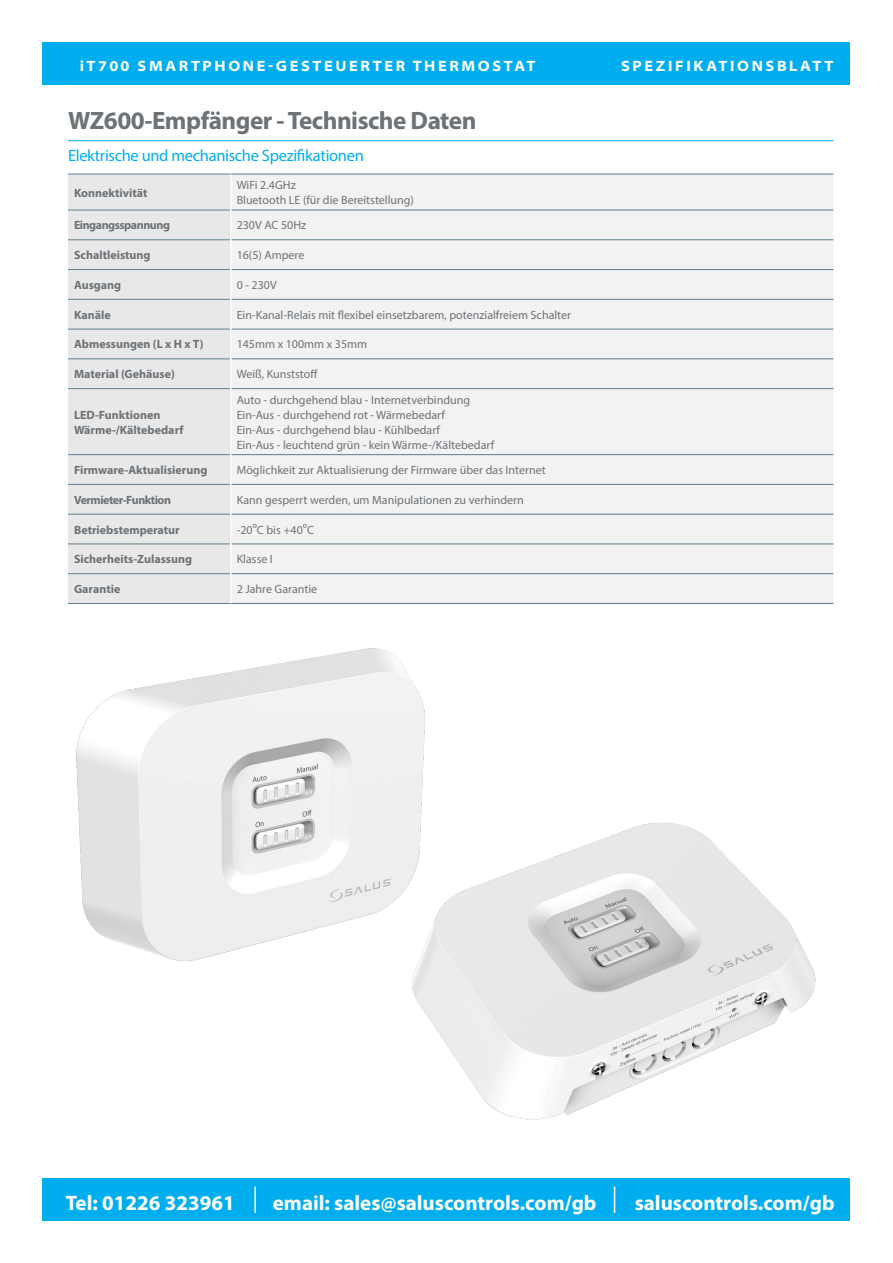
<style>
.page{position:relative;width:893px;height:1263px;background:#fff}
.page>*{position:absolute;margin:0;border:0;box-sizing:border-box;transform-origin:0 0}
.t1{font:700 25.2px "Myriad Pro";letter-spacing:-.02em;color:#6c7276}
.t2{font:700 21px "Myriad Pro";color:#fff}
.t3{font:16.5px "Myriad Pro";letter-spacing:-.02em;color:#00aeef}
.t4{font:700 semi-expanded 15px "Myriad Pro";letter-spacing:.175em;color:#fff}
.Specifictaions{font:12px "Myriad Pro";color:#6c7276}
.Specifictaions-2{font:700 12px "Myriad Pro";color:#6c7276}
.Specifictaions-3{font:700 12px "Myriad Pro";letter-spacing:-.04em;color:#6c7276}
</style>
<div class="page">
<div style="left:43px;top:43px;width:807px;height:42px;background:#00aeef"></div>
<div style="left:43px;top:1178px;width:807px;height:42px;background:#00aeef"></div>
<hr style="left:254px;top:1186px;width:2px;height:27px;background:#fff">
<svg style="left:614px;top:1186px;width:1px;height:27px"></svg>
<hr style="left:68px;top:140px;width:765px;height:1px;background:#00aeef">
<div style="left:68px;top:175px;width:162px;height:428px;background:#e8e8e9"></div>
<div style="left:231px;top:175px;width:602px;height:428px;background:#f3f2f3"></div>
<hr style="left:68px;top:174px;width:163px;height:1px;background:#607d8b">
<hr style="left:231px;top:174px;width:602px;height:1px;background:#607d8b">
<hr style="left:68px;top:210px;width:162px;height:1px;background:#607d8b">
<hr style="left:231px;top:210px;width:602px;height:1px;background:#607d8b">
<hr style="left:68px;top:240px;width:162px;height:1px;background:#607d8b">
<hr style="left:231px;top:240px;width:602px;height:1px;background:#607d8b">
<hr style="left:68px;top:269px;width:162px;height:1px;background:#607d8b">
<hr style="left:231px;top:269px;width:602px;height:1px;background:#607d8b">
<hr style="left:68px;top:299px;width:162px;height:1px;background:#607d8b">
<hr style="left:231px;top:299px;width:602px;height:1px;background:#607d8b">
<hr style="left:68px;top:329px;width:162px;height:1px;background:#607d8b">
<hr style="left:231px;top:329px;width:602px;height:1px;background:#607d8b">
<hr style="left:68px;top:359px;width:162px;height:1px;background:#607d8b">
<hr style="left:231px;top:359px;width:602px;height:1px;background:#607d8b">
<hr style="left:68px;top:388px;width:162px;height:1px;background:#607d8b">
<hr style="left:231px;top:388px;width:602px;height:1px;background:#607d8b">
<hr style="left:68px;top:454px;width:162px;height:1px;background:#607d8b">
<hr style="left:231px;top:454px;width:602px;height:1px;background:#607d8b">
<hr style="left:68px;top:484px;width:162px;height:1px;background:#607d8b">
<hr style="left:231px;top:484px;width:602px;height:1px;background:#607d8b">
<hr style="left:68px;top:514px;width:162px;height:1px;background:#607d8b">
<hr style="left:231px;top:514px;width:602px;height:1px;background:#607d8b">
<hr style="left:68px;top:544px;width:162px;height:1px;background:#607d8b">
<hr style="left:231px;top:544px;width:602px;height:1px;background:#607d8b">
<hr style="left:68px;top:573px;width:162px;height:1px;background:#607d8b">
<hr style="left:231px;top:573px;width:602px;height:1px;background:#607d8b">
<hr style="left:68px;top:603px;width:163px;height:1px;background:#607d8b">
<hr style="left:231px;top:603px;width:602px;height:1px;background:#607d8b">
<hr style="left:230px;top:174px;width:1px;height:36px;background:#fff">
<img style="left:412px;top:822px;width:404px;height:298px">
<img style="left:76px;top:648px;width:383px;height:325px">
<p class="t4" style="left:80px;top:56px;width:457px">iT700 SMARTPHONE-GESTEUERTER THERMOSTAT</p>
<p class="t4" style="left:621px;top:56px;width:214px">SPEZIFIKATIONSBLATT</p>
<p class="t1" style="left:68px;top:105px;width:410px">WZ600-Empfänger - Technische Daten</p>
<p class="t3" style="left:68px;top:145px;width:297px">Elektrische und mechanische Spezifikationen</p>
<p class="Specifictaions-2" style="left:74px;top:185px;width:75px">Konnektivität</p>
<p class="Specifictaions" style="left:237px;top:178px;width:61px">WiFi 2.4GHz</p>
<p class="Specifictaions" style="left:237px;top:193px;width:179px">Bluetooth LE (für die Bereitstellung)</p>
<p class="Specifictaions-3" style="left:74px;top:218px;width:97px">Eingangsspannung</p>
<p class="Specifictaions" style="left:237px;top:218px;width:71px">230V AC 50Hz</p>
<p class="Specifictaions-2" style="left:74px;top:247px;width:78px">Schaltleistung</p>
<p class="Specifictaions" style="left:237px;top:248px;width:69px">16(5) Ampere</p>
<p class="Specifictaions-2" style="left:74px;top:277px;width:49px">Ausgang</p>
<p class="Specifictaions" style="left:237px;top:277px;width:42px">0 - 230V</p>
<p class="Specifictaions-2" style="left:74px;top:307px;width:38px">Kanäle</p>
<p class="Specifictaions" style="left:237px;top:307px;width:336px">Ein-Kanal-Relais mit flexibel einsetzbarem, potenzialfreiem Schalter</p>
<p class="Specifictaions-2" style="left:74px;top:337px;width:131px">Abmessungen (L x H x T)</p>
<p class="Specifictaions" style="left:237px;top:337px;width:132px">145mm x 100mm x 35mm</p>
<p class="Specifictaions-2" style="left:74px;top:366px;width:102px">Material (Gehäuse)</p>
<p class="Specifictaions" style="left:237px;top:367px;width:83px">Weiß, Kunststoff</p>
<p class="Specifictaions-2" style="left:74px;top:407px;width:88px">LED-Funktionen</p>
<p class="Specifictaions-2" style="left:74px;top:422px;width:111px">Wärme-/Kältebedarf</p>
<p class="Specifictaions" style="left:237px;top:392px;width:235px">Auto - durchgehend blau - Internetverbindung</p>
<p class="Specifictaions" style="left:237px;top:407px;width:210px">Ein-Aus - durchgehend rot - Wärmebedarf</p>
<p class="Specifictaions" style="left:237px;top:422px;width:205px">Ein-Aus - durchgehend blau - Kühlbedarf</p>
<p class="Specifictaions" style="left:237px;top:437px;width:259px">Ein-Aus - leuchtend grün - kein Wärme-/Kältebedarf</p>
<p class="Specifictaions-2" style="left:74px;top:462px;width:135px">Firmware-Aktualisierung</p>
<p class="Specifictaions" style="left:237px;top:463px;width:311px">Möglichkeit zur Aktualisierung der Firmware über das Internet</p>
<p class="Specifictaions-3" style="left:74px;top:492px;width:99px">Vermieter-Funktion</p>
<p class="Specifictaions" style="left:237px;top:492px;width:289px">Kann gesperrt werden, um Manipulationen zu verhindern</p>
<p class="Specifictaions-2" style="left:74px;top:522px;width:107px">Betriebstemperatur</p>
<p class="Specifictaions" style="left:237px;top:522px;width:79px">-20ºC bis +40ºC</p>
<p class="Specifictaions-2" style="left:74px;top:551px;width:120px">Sicherheits-Zulassung</p>
<p class="Specifictaions" style="left:237px;top:552px;width:38px">Klasse I</p>
<p class="Specifictaions-2" style="left:74px;top:581px;width:48px">Garantie</p>
<p class="Specifictaions" style="left:237px;top:582px;width:82px">2 Jahre Garantie</p>
<p class="t2" style="left:66px;top:1189px;width:170px">Tel: 01226 323961</p>
<p class="t2" style="left:273px;top:1189px;width:325px">email: sales@saluscontrols.com/gb</p>
<p class="t2" style="left:635px;top:1189px;width:201px">saluscontrols.com/gb</p>
</div>
